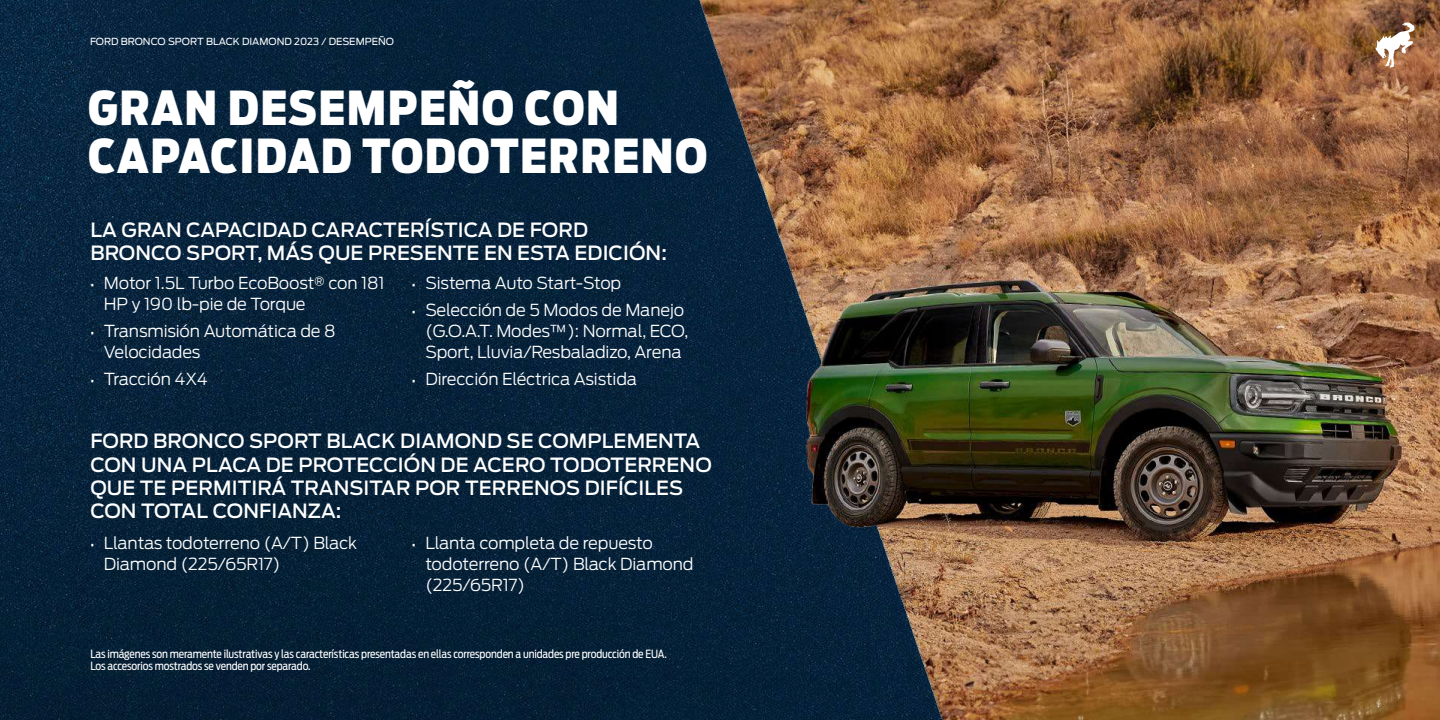
<style>
.page{position:relative;width:1440px;height:720px;background:#fff}
.page>*{position:absolute;margin:0;border:0;box-sizing:border-box;transform-origin:0 0}
.t1{font:900 46.5px/48px "Ford Antenna Cond";letter-spacing:.03em;color:#fff}
.t2{font:500 19.5px/23.2px "Ford Antenna";letter-spacing:.005em;color:#fff}
.t3{font:300 16.5px/21px "Ford Antenna";letter-spacing:-.01em;color:#fff}
.t4{font:11.25px/12px "Ford Antenna Cond";letter-spacing:-.01em;color:#fff}
.t5{font:9.75px "Ford Antenna";color:#fff}
.s1{font-family:"Ford Antenna Cond";font-weight:500;font-size:12.75px}
</style>
<div class="page">
<img style="left:3px;top:0;width:1437px;height:720px">
<svg style="left:1375px;top:22px;width:40px;height:46px"></svg>
<p class="t5" style="left:90px;top:33px;width:306px">FORD BRONCO SPORT BLACK DIAMOND 2023 / DESEMPEÑO</p>
<h1 class="t1" style="left:88px;top:78px;width:621px">GRAN DESEMPEÑO CON<br>CAPACIDAD TODOTERRENO</h1>
<p class="t2" style="left:90px;top:216px;width:578px">LA GRAN CAPACIDAD CARACTERÍSTICA DE FORD<br>BRONCO SPORT, MÁS QUE PRESENTE EN ESTA EDICIÓN:</p>
<p class="t3" style="left:104px;top:271px;width:282px;text-indent:-14px"><span class="s1">•</span> Motor 1.5L Turbo EcoBoost® con 181<br>HP y 190 lb-pie de Torque</p>
<p class="t3" style="left:104px;top:319px;width:233px;text-indent:-14px"><span class="s1">•</span> Transmisión Automática de 8<br>Velocidades</p>
<p class="t3" style="left:90px;top:367px;width:119px"><span class="s1">•</span> Tracción 4X4</p>
<p class="t3" style="left:412px;top:271px;width:211px"><span class="s1">•</span> Sistema Auto Start-Stop</p>
<p class="t3" style="left:425px;top:298px;width:264px;text-indent:-14px"><span class="s1">•</span> Selección de 5 Modos de Manejo (G.O.A.T. Modes™): Normal, ECO,<br>Sport, Lluvia/Resbaladizo, Arena</p>
<p class="t3" style="left:412px;top:367px;width:227px"><span class="s1">•</span> Dirección Eléctrica Asistida</p>
<p class="t2" style="left:90px;top:427px;width:623px">FORD BRONCO SPORT BLACK DIAMOND SE COMPLEMENTA CON UNA PLACA DE PROTECCIÓN DE ACERO TODOTERRENO QUE TE PERMITIRÁ TRANSITAR POR TERRENOS DIFÍCILES CON TOTAL CONFIANZA:</p>
<p class="t3" style="left:104px;top:531px;width:255px;text-indent:-14px"><span class="s1">•</span> Llantas todoterreno (A/T) Black<br>Diamond (225/65R17)</p>
<p class="t3" style="left:425px;top:531px;width:270px;text-indent:-14px"><span class="s1">•</span> Llanta completa de repuesto todoterreno (A/T) Black Diamond (225/65R17)</p>
<p class="t4" style="left:90px;top:647px;width:578px">Las imágenes son meramente ilustrativas y las características presentadas en ellas corresponden a unidades pre producción de EUA.<br>Los accesorios mostrados se venden por separado.</p>
</div>
